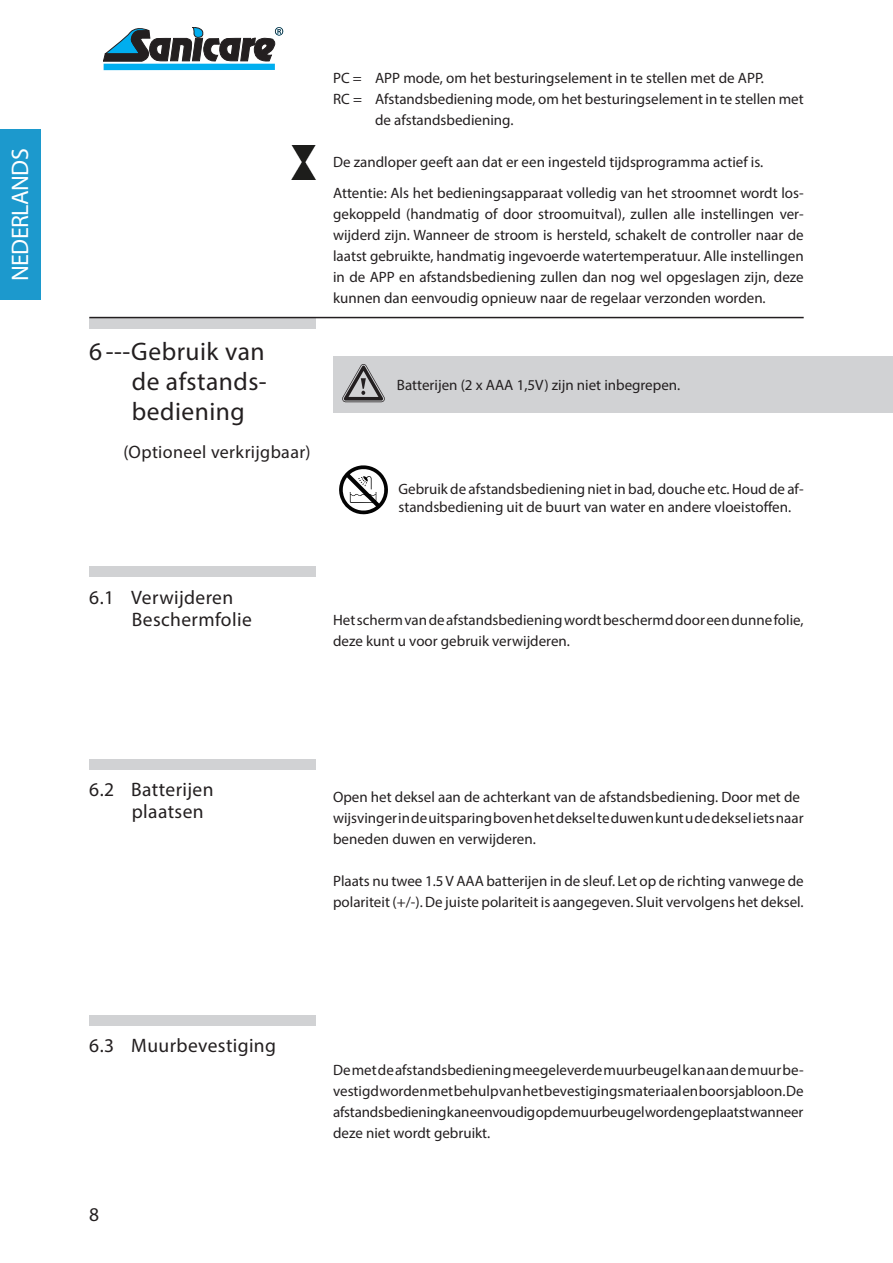
<style>
.page{position:relative;width:893px;height:1263px;background:#fff}
.page>*{position:absolute;margin:0;border:0;box-sizing:border-box;transform-origin:0 0}
.Überschrift{font:25.5px/30px "Myriad Pro";letter-spacing:.02em;color:#231f20;text-align:justify}
.t1{font:24px "Myriad Pro";letter-spacing:-.025em;color:#fff}
.Teilüberschrift{font:19.5px/22.5px "Myriad Pro";letter-spacing:.02em;color:#231f20}
.Überschrift-2{font:18px "Myriad Pro";letter-spacing:.02em;color:#231f20}
.Brottext{font:15px/21px "Myriad Pro";color:#231f20}
.Fließtext_Grafiken{font:15px/18px "Myriad Pro";color:#231f20}
</style>
<div class="page">
<div style="left:104px;top:64px;width:171px;height:6px;background:#00aeef"></div>
<svg style="left:103px;top:27px;width:180px;height:35px"></svg>
<div style="left:0;top:130px;width:40px;height:170px;background:#1c99cd"></div>
<img style="left:291px;top:145px;width:25px;height:34px">
<div style="left:89px;top:318px;width:227px;height:11px;background:#d1d2d4"></div>
<div style="left:89px;top:566px;width:227px;height:10px;background:#d1d2d4"></div>
<div style="left:333px;top:356px;width:560px;height:57px;background:#d1d2d4"></div>
<svg style="left:342px;top:364px;width:43px;height:38px"></svg>
<hr style="left:89px;top:317px;width:715px;height:1px;background:#231f20">
<div style="left:89px;top:759px;width:227px;height:11px;background:#d1d2d4"></div>
<div style="left:89px;top:1015px;width:227px;height:11px;background:#d1d2d4"></div>
<svg style="left:339px;top:465px;width:49px;height:49px"></svg>
<h2 class="t1" style="left:5px;top:281px;width:134px;rotate:-90deg">NEDERLANDS</h2>
<p class="Überschrift" style="left:132px;top:336px;width:136px;text-indent:-43px">6 Gebruik van de afstands&shy;bediening</p>
<p class="Überschrift-2" style="left:123px;top:441px;width:189px">(Optioneel verkrijgbaar)</p>
<p class="Brottext" style="left:333px;top:67px;width:432px">PC = APP mode, om het besturingselement in te stellen met de APP.</p>
<p class="Brottext" style="left:333px;top:88px;width:472px">RC = Afstandsbediening mode, om het besturingselement in te stellen met</p>
<p class="Brottext" style="left:375px;top:109px;width:140px">de afstandsbediening.</p>
<p class="Brottext" style="left:333px;top:151px;width:432px">De zandloper geeft aan dat er een ingesteld tijdsprogramma actief is.</p>
<p class="Brottext" style="left:333px;top:182px;width:472px;text-align:justify">Attentie: Als het bedieningsapparaat volledig van het stroomnet wordt los&shy;gekoppeld (handmatig of door stroomuitval), zullen alle instellingen ver&shy;wijderd zijn. Wanneer de stroom is hersteld, schakelt de controller naar de laatst gebruikte, handmatig ingevoerde watertemperatuur. Alle instellingen in de APP en afstandsbediening zullen dan nog wel opgeslagen zijn, deze kunnen dan eenvoudig opnieuw naar de regelaar verzonden worden.</p>
<p class="Brottext" style="left:397px;top:374px;width:285px">Batterijen (2 x AAA 1,5V) zijn niet inbegrepen.</p>
<p class="Fließtext_Grafiken" style="left:398px;top:480px;width:407px">Gebruik de afstandsbediening niet in bad, douche etc. Houd de af&shy;standsbediening uit de buurt van water en andere vloeistoffen.</p>
<p class="Teilüberschrift" style="left:132px;top:586px;width:121px;text-indent:-43px">6.1 Verwijderen<br>Beschermfolie</p>
<p class="Brottext" style="left:333px;top:609px;width:472px">Het scherm van de afstandsbediening wordt beschermd door een dunne folie, deze kunt u voor gebruik verwijderen.</p>
<p class="Teilüberschrift" style="left:132px;top:778px;width:83px;text-indent:-43px">6.2 Batterijen plaatsen</p>
<p class="Teilüberschrift" style="left:89px;top:1034px;width:188px">6.3 Muurbevestiging</p>
<h3 class="Teilüberschrift" style="left:89px;top:1203px;width:12px">8</h3>
<p class="Brottext" style="left:333px;top:786px;width:468px">Open het deksel aan de achterkant van de afstandsbediening. Door met de</p>
<p class="Brottext" style="left:333px;top:807px;width:472px">wijsvinger in de uitsparing boven het deksel te duwen kunt u de deksel iets naar beneden duwen en verwijderen.</p>
<p class="Brottext" style="left:333px;top:870px;width:472px">Plaats nu twee 1.5 V AAA batterijen in de sleuf. Let op de richting vanwege de polariteit (+/-). De juiste polariteit is aangegeven. Sluit vervolgens het deksel.</p>
<p class="Brottext" style="left:333px;top:1059px;width:472px;text-align:justify">De met de afstandsbediening meegeleverde muurbeugel kan aan de muur be&shy;vestigd worden met behulp van het bevestigingsmateriaal en boorsjabloon. De afstandsbediening kan eenvoudig op de muurbeugel worden geplaatst wanneer deze niet wordt gebruikt.</p>
</div>
